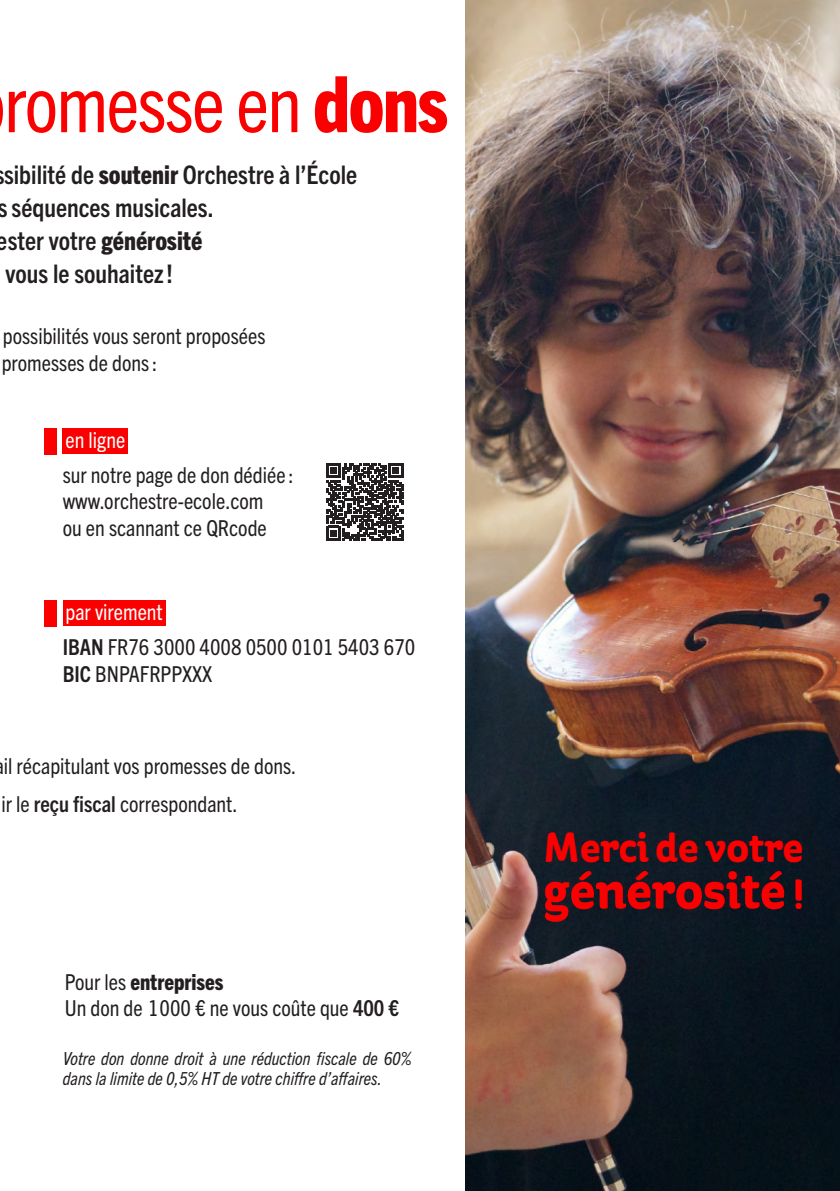
<style>
.page{position:relative;width:840px;height:1191px;background:#fff}
.page>*{position:absolute;margin:0;border:0;box-sizing:border-box;transform-origin:0 0}
.t1{font:condensed 77.8px "Trade Gothic Next LT Pro";letter-spacing:-.02em;color:#fb0000}
.edito_coul_st_ryde{font:700 53px "St Ryde W03";letter-spacing:-.02em;color:#fb0000}
.edito_coul_st_ryde-2{font:700 42.4px "St Ryde W03";letter-spacing:-.02em;color:#fb0000}
.t2{font:700 condensed 25.6px "Trade Gothic Next LT Pro";color:#231f20}
.ttx_11pt{font:condensed 22px/26.4px "Trade Gothic Next LT Pro";color:#231f20}
.ttx_11pt-2{font:condensed 22px "Trade Gothic Next LT Pro";color:#fff}
.ttx_11pt-3{font:800 condensed 22px "Trade Gothic Next LT Pro";color:#231f20}
.ttx_11pt-4{font:italic condensed 18px/20px "Trade Gothic Next LT Pro";color:#231f20}
.s1{font-weight:800}
.s2{font-weight:700}
.s3{font-weight:400}
.s4{font-size:42.4px}
</style>
<div class="page">
<img style="left:465px;top:0;width:374px;height:1191px">
<div style="left:63px;top:428px;width:65px;height:26px;background:#fb0000"></div>
<div style="left:63px;top:600px;width:102px;height:26px;background:#fb0000"></div>
<svg style="left:326px;top:463px;width:77px;height:77px"></svg>
<div style="left:45px;top:428px;width:12px;height:26px;background:#fb0000"></div>
<div style="left:45px;top:600px;width:12px;height:26px;background:#fb0000"></div>
<h1 class="t1" style="left:4px;top:51px;width:445px">romesse en <span class="s1">dons</span></h1>
<p class="t2" style="left:4px;top:157px;width:354px">sibilité de <span class="s1">soutenir</span> Orchestre à l’École</p>
<p class="t2" style="left:-3px;top:190px;width:218px">s séquences musicales.</p>
<p class="t2" style="left:-3px;top:223px;width:207px">ester votre <span class="s1">générosité</span></p>
<p class="t2" style="left:5px;top:256px;width:169px">vous le souhaitez!</p>
<p class="ttx_11pt" style="left:2px;top:322px;width:265px">possibilités vous seront proposées promesses de dons:</p>
<p class="ttx_11pt-2" style="left:65px;top:425px;width:61px">en ligne</p>
<p class="ttx_11pt" style="left:63px;top:460px;width:232px">sur notre page de don dédiée : www.orchestre-ecole.com<br>ou en scannant ce QRcode</p>
<p class="ttx_11pt-2" style="left:65px;top:597px;width:99px">par virement</p>
<p class="ttx_11pt" style="left:63px;top:632px;width:354px"><span class="s2">IBAN</span> FR76 3000 4008 0500 0101 5403 670<br><span class="s2">BIC</span> BNPAFRPPXXX</p>
<p class="ttx_11pt" style="left:1px;top:746px;width:296px;line-height:37.8px">il récapitulant vos promesses de dons. ir le <span class="s2">reçu fiscal</span> correspondant.</p>
<p class="ttx_11pt-3" style="left:65px;top:966px;width:160px"><span class="s3">Pour les</span> entreprises</p>
<p class="ttx_11pt" style="left:65px;top:993px;width:335px">Un don de 1000 € ne vous coûte que <span class="s2">400 €</span></p>
<p class="ttx_11pt-4" style="left:63px;top:1047px;width:350px">Votre don donne droit à une réduction fiscale de 60% dans la limite de 0,5% HT de votre chiffre d’affaires.</p>
<p class="edito_coul_st_ryde-2" style="left:543px;top:822px;width:262px">Merci de votre</p>
<p class="edito_coul_st_ryde" style="left:543px;top:858px;width:262px">générosité <span class="s4">!</span></p>
</div>
